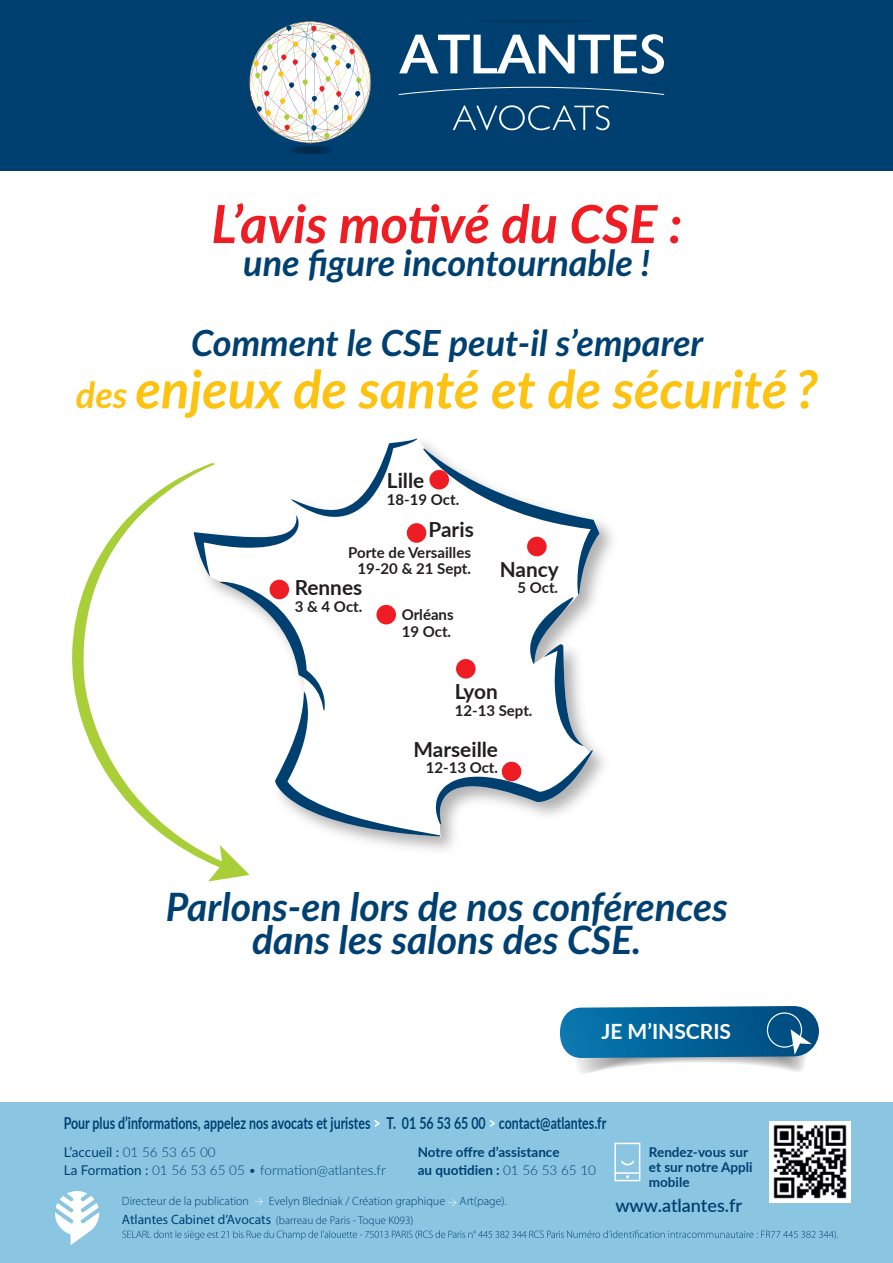
<style>
.page{position:relative;width:893px;height:1263px;background:#fff}
.page>*{position:absolute;margin:0;border:0;box-sizing:border-box;transform-origin:0 0}
.t1{font:italic 700 52.5px "Lato";color:#fec210}
.t2{font:italic 700 52.5px "Lato";color:#ee1d23}
.t3{font:italic 700 39px/33px "Lato";color:#004071;text-align:center}
.t4{font:italic 700 36px "Lato";color:#004071}
.t5{font:700 21px "Lato";color:#fff}
.t6{font:700 20.85px "Lato";color:#231f20}
.t7{font:600 18px "Lato";color:#004071}
.t8{font:700 16.5px "Lato";color:#004071;scale:.75 1}
.t9{font:700 15px/16.5px "Lato";color:#231f20;text-align:right}
.t10{font:700 13.5px/18px "Lato";color:#004071}
.t11{font:300 13.5px "Lato";color:#004071}
.t12{font:13.5px "Lato";color:#004071}
.t13{font:300 12px "Myriad Pro";color:#004071}
.t14{font:300 11.25px "Myriad Pro";color:#004071}
.s1{font-size:36px}
.s2{color:#fff}
.s3{font-weight:300}
.s4{font-weight:400}
.s5{font-family:"DIN";font-size:9px;color:#fff}
.s6{font-weight:400;font-size:13.5px}
</style>
<div class="page">
<svg style="left:368px;top:438px;width:231px;height:398px"></svg>
<div style="left:429px;top:470px;width:20px;height:19px;background:#ee1d23;border-radius:50%"></div>
<div style="left:376px;top:605px;width:20px;height:19px;background:#ee1d23;border-radius:50%"></div>
<div style="left:456px;top:659px;width:20px;height:20px;background:#ee1d23;border-radius:50%"></div>
<div style="left:502px;top:762px;width:19px;height:19px;background:#ee1d23;border-radius:50%"></div>
<div style="left:527px;top:537px;width:20px;height:19px;background:#ee1d23;border-radius:50%"></div>
<div style="left:407px;top:523px;width:19px;height:20px;background:#ee1d23;border-radius:50%"></div>
<svg style="left:72px;top:463px;width:296px;height:419px"></svg>
<div style="left:0;top:1102px;width:893px;height:161px;background:#8ac6e2"></div>
<svg style="left:122px;top:1230px;width:716px;height:10px"></svg>
<svg style="left:55px;top:1191px;width:44px;height:54px"></svg>
<svg style="left:621px;top:1160px;width:14px;height:6px"></svg>
<div style="left:614px;top:1143px;width:26px;height:38px;border:1px solid #fff"></div>
<hr style="left:614px;top:1172px;width:26px;height:2px;background:#fff">
<img style="left:770px;top:1121px;width:80px;height:81px">
<div style="left:0;top:0;width:893px;height:170px;background:#004071"></div>
<svg style="left:249px;top:21px;width:122px;height:133px"></svg>
<svg style="left:399px;top:34px;width:265px;height:40px"></svg>
<svg style="left:453px;top:105px;width:157px;height:25px"></svg>
<svg style="left:398px;top:86px;width:267px;height:9px"></svg>
<svg style="left:469px;top:20px;width:130px;height:3px"></svg>
<svg style="left:560px;top:1006px;width:259px;height:67px"></svg>
<p class="t2" style="left:211px;top:185px;width:472px">L’avis motivé du CSE :</p>
<p class="t4" style="left:243px;top:237px;width:409px">une figure incontournable !</p>
<p class="t4" style="left:191px;top:316px;width:514px">Comment le CSE peut-il s’emparer</p>
<p class="t1" style="left:76px;top:351px;width:743px"><span class="s1">des</span> enjeux de santé et de sécurité ?</p>
<p class="t6" style="left:387px;top:465px;width:39px">Lille</p>
<p class="t9" style="left:387px;top:490px;width:74px">18-19 Oct.</p>
<p class="t6" style="left:429px;top:514px;width:47px">Paris</p>
<p class="t9" style="left:348px;top:543px;width:124px">Porte de Versailles<br>19-20 &amp; 21 Sept.</p>
<p class="t6" style="left:500px;top:554px;width:60px">Nancy</p>
<p class="t6" style="left:295px;top:572px;width:69px">Rennes</p>
<p class="t9" style="left:517px;top:579px;width:42px">5 Oct.</p>
<p class="t9" style="left:295px;top:597px;width:69px">3 &amp; 4 Oct.</p>
<p class="t9" style="left:402px;top:606px;width:53px">Orléans</p>
<p class="t9" style="left:402px;top:622px;width:51px">19 Oct.</p>
<p class="t6" style="left:455px;top:676px;width:45px">Lyon</p>
<p class="t9" style="left:455px;top:701px;width:79px">12-13 Sept.</p>
<p class="t6" style="left:413px;top:734px;width:86px">Marseille</p>
<p class="t9" style="left:426px;top:759px;width:74px">12-13 Oct.</p>
<p class="t3" style="left:166px;top:888px;width:563px">Parlons-en lors de nos conférences dans les salons des CSE.</p>
<p class="t5" style="left:601px;top:1016px;width:131px">JE M’INSCRIS</p>
<p class="t8" style="left:64px;top:1110px;width:725px">Pour plus d’informations, appelez nos avocats et juristes <span class="s2">&gt;</span> T. 01 56 53 65 00 <span class="s2">&gt;</span> contact@atlantes.fr</p>
<p class="t12" style="left:64px;top:1142px;width:153px">L’accueil : <span class="s3">01 56 53 65 00</span></p>
<p class="t11" style="left:64px;top:1160px;width:324px"><span class="s4">La Formation :</span> 01 56 53 65 05 • formation@atlantes.fr</p>
<p class="t10" style="left:418px;top:1142px;width:180px">Notre offre d’assistance<br>au quotidien : <span class="s3">01 56 53 65 10</span></p>
<p class="t10" style="left:649px;top:1142px;width:101px">Rendez-vous sur</p>
<p class="t10" style="left:649px;top:1159px;width:105px;line-height:15px">et sur notre Appli mobile</p>
<p class="t13" style="left:122px;top:1194px;width:386px">Directeur de la publication <span class="s5">&gt;</span> Evelyn Bledniak / Création graphique <span class="s5">&gt;</span> Art(page).</p>
<p class="t14" style="left:122px;top:1214px;width:293px"><span class="s6">Atlantes Cabinet d’Avocats</span> (barreau de Paris - Toque K093)</p>
<p class="t7" style="left:615px;top:1192px;width:128px">www.atlantes.fr</p>
</div>
